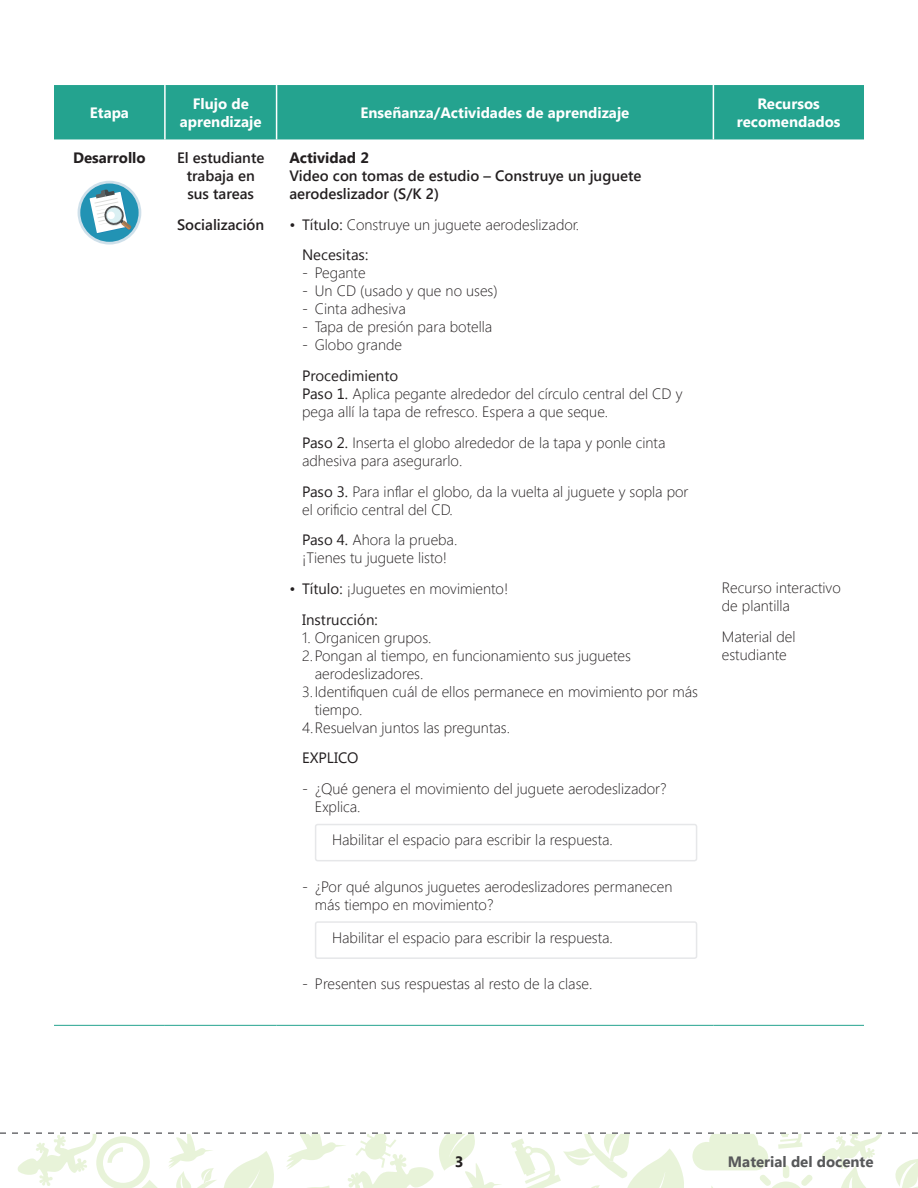
<style>
.page{position:relative;width:918px;height:1188px;background:#fff}
.page>*{position:absolute;margin:0;border:0;box-sizing:border-box;transform-origin:0 0}
.t1{font:300 15px/18px "Segoe UI";color:#231f20}
.t2{font:600 15px/18px "Segoe UI";color:#231f20;text-align:center}
.t3{font:700 15px/18px "Segoe UI";color:#fff;text-align:center}
.t4{font:700 15px "Segoe UI";color:#231f20}
.t5{font:700 15px "Segoe UI";color:#57585a}
.t6{font:15px "Segoe UI";color:#231f20}
.s1{font-weight:400}
</style>
<div class="page">
<svg style="left:0;top:1132px;width:918px;height:56px"></svg>
<div style="left:54px;top:85px;width:810px;height:54px;background:#24a38f"></div>
<hr style="left:54px;top:1025px;width:111px;height:1px;background:#24a38f">
<hr style="left:165px;top:1025px;width:112px;height:1px;background:#24a38f">
<hr style="left:277px;top:1025px;width:436px;height:1px;background:#24a38f">
<hr style="left:713px;top:1025px;width:151px;height:1px;background:#24a38f">
<hr style="left:164px;top:85px;width:2px;height:54px;background:#fff">
<hr style="left:276px;top:85px;width:1px;height:54px;background:#fff">
<hr style="left:713px;top:85px;width:1px;height:54px;background:#fff">
<svg style="left:78px;top:181px;width:63px;height:64px"></svg>
<div style="left:80px;top:184px;width:59px;height:58px;background:#2293b4;border-radius:50%"></div>
<svg style="left:90px;top:189px;width:42px;height:45px"></svg>
<div style="left:315px;top:824px;width:382px;height:37px;border:2px solid #e6e7e9;border-radius:2px"></div>
<div style="left:315px;top:921px;width:382px;height:38px;border:2px solid #e6e7e9;border-radius:2px"></div>
<p class="t3" style="left:90px;top:103px;width:41px">Etapa</p>
<p class="t3" style="left:180px;top:94px;width:83px">Flujo de aprendizaje</p>
<p class="t3" style="left:361px;top:103px;width:270px">Enseñanza/Actividades de aprendizaje</p>
<p class="t3" style="left:737px;top:94px;width:105px">Recursos recomendados</p>
<p class="t4" style="left:73px;top:147px;width:74px">Desarrollo</p>
<p class="t2" style="left:177px;top:148px;width:89px">El estudiante trabaja en sus tareas</p>
<p class="t2" style="left:177px;top:215px;width:89px">Socialización</p>
<p class="t4" style="left:289px;top:147px;width:81px">Actividad 2</p>
<p class="t2" style="left:289px;top:166px;width:354px;text-align:left">Video con tomas de estudio – Construye un juguete aerodeslizador (S/K 2)</p>
<p class="t1" style="left:302px;top:208px;width:279px;line-height:30.8px;text-indent:-13px"><span class="s1">• Título:</span> Construye un juguete aerodeslizador.<br><span class="s1">Necesitas:</span></p>
<p class="t1" style="left:302px;top:263px;width:65px">- Pegante</p>
<p class="t1" style="left:302px;top:281px;width:197px">- Un CD (usado y que no uses)</p>
<p class="t1" style="left:302px;top:299px;width:105px">- Cinta adhesiva</p>
<p class="t1" style="left:302px;top:317px;width:192px">- Tapa de presión para botella</p>
<p class="t1" style="left:302px;top:335px;width:101px">- Globo grande</p>
<p class="t1" style="left:302px;top:366px;width:382px"><span class="s1">Procedimiento<br>Paso 1.</span> Aplica pegante alrededor del círculo central del CD y pega allí la tapa de refresco. Espera a que seque.</p>
<p class="t1" style="left:302px;top:433px;width:365px"><span class="s1">Paso 2.</span> Inserta el globo alrededor de la tapa y ponle cinta adhesiva para asegurarlo.</p>
<p class="t1" style="left:302px;top:482px;width:388px"><span class="s1">Paso 3.</span> Para inflar el globo, da la vuelta al juguete y sopla por el orificio central del CD.</p>
<p class="t1" style="left:302px;top:530px;width:157px"><span class="s1">Paso 4.</span> Ahora la prueba. ¡Tienes tu juguete listo!</p>
<p class="t1" style="left:302px;top:573px;width:208px;line-height:30.8px;text-indent:-13px"><span class="s1">• Título:</span> ¡Juguetes en movimiento!<br><span class="s1">Instrucción:</span></p>
<p class="t1" style="left:302px;top:628px;width:131px">1. Organicen grupos.</p>
<p class="t1" style="left:315px;top:646px;width:318px;text-indent:-13px">2. Pongan al tiempo, en funcionamiento sus juguetes aerodeslizadores.</p>
<p class="t1" style="left:315px;top:682px;width:385px;text-indent:-13px">3. Identifiquen cuál de ellos permanece en movimiento por más tiempo.</p>
<p class="t1" style="left:302px;top:718px;width:209px">4. Resuelvan juntos las preguntas.</p>
<p class="t1" style="left:722px;top:578px;width:120px">Recurso interactivo de plantilla</p>
<p class="t1" style="left:722px;top:627px;width:75px">Material del estudiante</p>
<p class="t6" style="left:302px;top:747px;width:58px">EXPLICO</p>
<p class="t1" style="left:315px;top:779px;width:353px;text-indent:-13px">- ¿Qué genera el movimiento del juguete aerodeslizador?<br>Explica.</p>
<p class="t1" style="left:332px;top:830px;width:282px">Habilitar el espacio para escribir la respuesta.</p>
<p class="t1" style="left:315px;top:877px;width:359px;text-indent:-13px">- ¿Por qué algunos juguetes aerodeslizadores permanecen más tiempo en movimiento?</p>
<p class="t1" style="left:332px;top:928px;width:282px">Habilitar el espacio para escribir la respuesta.</p>
<p class="t1" style="left:302px;top:974px;width:292px">- Presenten sus respuestas al resto de la clase.</p>
<p class="t4" style="left:455px;top:1151px;width:10px">3</p>
<p class="t5" style="left:728px;top:1151px;width:147px">Material del docente</p>
</div>
